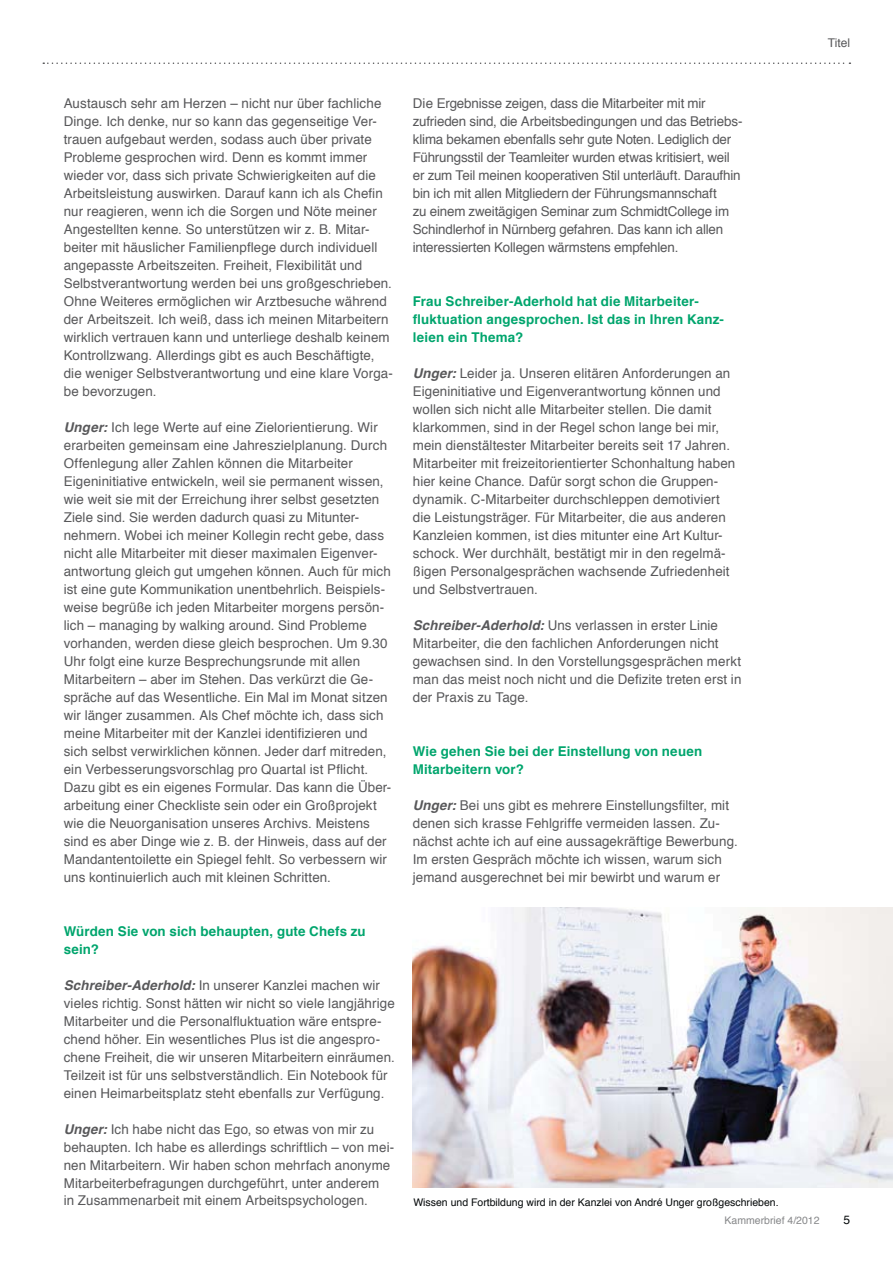
<style>
.page{position:relative;width:893px;height:1263px;background:#fff}
.page>*{position:absolute;margin:0;border:0;box-sizing:border-box;transform-origin:0 0}
.t1{font:13.5px/18px "Helvetica";letter-spacing:.005em;color:#58585a}
.t2{font:13.5px/18px "Helvetica";letter-spacing:-.015em;color:#58585a}
.t3{font:700 13.5px/18px "Helvetica";letter-spacing:.01em;color:#00a56d}
.t4{font:12px "Helvetica";color:#58585a}
.t5{font:12px "Helvetica";color:#040809}
.t6{font:10.5px "Helvetica";color:#040809}
.t7{font:10.5px "Helvetica";color:#87888a}
.s1{font-weight:700;font-style:italic}
</style>
<div class="page">
<svg style="left:43px;top:63px;width:807px;height:1px"></svg>
<img style="left:412px;top:907px;width:481px;height:281px">
<p class="t4" style="left:828px;top:37px;width:24px">Titel</p>
<p class="t1" style="left:64px;top:96px;width:331px">Austausch sehr am Herzen – nicht nur über fachliche Dinge. Ich denke, nur so kann das gegenseitige Ver&shy;trauen aufgebaut werden, sodass auch über private Probleme gesprochen wird. Denn es kommt immer wieder vor, dass sich private Schwierigkeiten auf die Arbeitsleistung auswirken. Darauf kann ich als Chefin nur reagieren, wenn ich die Sorgen und Nöte meiner Angestellten kenne. So unterstützen wir z. B. Mitar&shy;beiter mit häuslicher Familienpflege durch individuell angepasste Arbeitszeiten. Freiheit, Flexibilität und Selbstverantwortung werden bei uns großgeschrieben.<br>Ohne Weiteres ermöglichen wir Arztbesuche während der Arbeitszeit. Ich weiß, dass ich meinen Mitarbeitern wirklich vertrauen kann und unterliege deshalb keinem Kontrollzwang. Allerdings gibt es auch Beschäftigte, die weniger Selbstverantwortung und eine klare Vorga&shy;be bevorzugen.</p>
<p class="t1" style="left:64px;top:419px;width:329px"><span class="s1">Unger:</span> Ich lege Werte auf eine Zielorientierung. Wir erarbeiten gemeinsam eine Jahreszielplanung. Durch Offenlegung aller Zahlen können die Mitarbeiter Eigeninitiative entwickeln, weil sie permanent wissen, wie weit sie mit der Erreichung ihrer selbst gesetzten Ziele sind. Sie werden dadurch quasi zu Mitunter&shy;nehmern. Wobei ich meiner Kollegin recht gebe, dass nicht alle Mitarbeiter mit dieser maximalen Eigenver&shy;antwortung gleich gut umgehen können. Auch für mich ist eine gute Kommunikation unentbehrlich. Beispiels&shy;weise begrüße ich jeden Mitarbeiter morgens persön&shy;lich – managing by walking around. Sind Probleme vorhanden, werden diese gleich besprochen. Um 9.30<br>Uhr folgt eine kurze Besprechungsrunde mit allen Mitarbeitern – aber im Stehen. Das verkürzt die Ge&shy;spräche auf das Wesentliche. Ein Mal im Monat sitzen wir länger zusammen. Als Chef möchte ich, dass sich meine Mitarbeiter mit der Kanzlei identifizieren und sich selbst verwirklichen können. Jeder darf mitreden, ein Verbesserungsvorschlag pro Quartal ist Pflicht.<br>Dazu gibt es ein eigenes Formular. Das kann die Über&shy;arbeitung einer Checkliste sein oder ein Großprojekt wie die Neuorganisation unseres Archivs. Meistens sind es aber Dinge wie z. B. der Hinweis, dass auf der Mandantentoilette ein Spiegel fehlt. So verbessern wir uns kontinuierlich auch mit kleinen Schritten.</p>
<p class="t3" style="left:64px;top:923px;width:303px">Würden Sie von sich behaupten, gute Chefs zu sein?</p>
<p class="t1" style="left:64px;top:977px;width:333px"><span class="s1">Schreiber-Aderhold:</span> In unserer Kanzlei machen wir vieles richtig. Sonst hätten wir nicht so viele langjährige Mitarbeiter und die Personalfluktuation wäre entspre&shy;chend höher. Ein wesentliches Plus ist die angespro&shy;chene Freiheit, die wir unseren Mitarbeitern einräumen.<br>Teilzeit ist für uns selbstverständlich. Ein Notebook für einen Heimarbeitsplatz steht ebenfalls zur Verfügung.</p>
<p class="t1" style="left:64px;top:1121px;width:332px"><span class="s1">Unger:</span> Ich habe nicht das Ego, so etwas von mir zu behaupten. Ich habe es allerdings schriftlich – von mei&shy;nen Mitarbeitern. Wir haben schon mehrfach anonyme Mitarbeiterbefragungen durchgeführt, unter anderem<br>in Zusammenarbeit mit einem Arbeitspsychologen.</p>
<p class="t2" style="left:413px;top:95px;width:331px">Die Ergebnisse zeigen, dass die Mitarbeiter mit mir zufrieden sind, die Arbeitsbedingungen und das Betriebs&shy;klima bekamen ebenfalls sehr gute Noten. Lediglich der Führungsstil der Teamleiter wurden etwas kritisiert, weil er zum Teil meinen kooperativen Stil unterläuft. Daraufhin bin ich mit allen Mitgliedern der Führungsmannschaft<br>zu einem zweitägigen Seminar zum SchmidtCollege im Schindlerhof in Nürnberg gefahren. Das kann ich allen interessierten Kollegen wärmstens empfehlen.</p>
<p class="t3" style="left:413px;top:293px;width:313px">Frau Schreiber-Aderhold hat die Mitarbeiter&shy;fluktuation angesprochen. Ist das in Ihren Kanz&shy;leien ein Thema?</p>
<p class="t1" style="left:413px;top:365px;width:324px"><span class="s1">Unger:</span> Leider ja. Unseren elitären Anforderungen an Eigeninitiative und Eigenverantwortung können und wollen sich nicht alle Mitarbeiter stellen. Die damit klarkommen, sind in der Regel schon lange bei mir, mein dienstältester Mitarbeiter bereits seit 17 Jahren.<br>Mitarbeiter mit freizeitorientierter Schonhaltung haben hier keine Chance. Dafür sorgt schon die Gruppen&shy;dynamik. C-Mitarbeiter durchschleppen demotiviert die Leistungsträger. Für Mitarbeiter, die aus anderen Kanzleien kommen, ist dies mitunter eine Art Kultur&shy;schock. Wer durchhält, bestätigt mir in den regelmä&shy;ßigen Personalgesprächen wachsende Zufriedenheit und Selbstvertrauen.</p>
<p class="t1" style="left:413px;top:617px;width:330px"><span class="s1">Schreiber-Aderhold:</span> Uns verlassen in erster Linie Mitarbeiter, die den fachlichen Anforderungen nicht gewachsen sind. In den Vorstellungsgesprächen merkt man das meist noch nicht und die Defizite treten erst in der Praxis zu Tage.</p>
<p class="t3" style="left:413px;top:743px;width:291px">Wie gehen Sie bei der Einstellung von neuen<br>Mitarbeitern vor?</p>
<p class="t1" style="left:413px;top:797px;width:326px"><span class="s1">Unger:</span> Bei uns gibt es mehrere Einstellungsfilter, mit denen sich krasse Fehlgriffe vermeiden lassen. Zu&shy;nächst achte ich auf eine aussagekräftige Bewerbung.<br>Im ersten Gespräch möchte ich wissen, warum sich jemand ausgerechnet bei mir bewirbt und warum er</p>
<p class="t6" style="left:413px;top:1198px;width:367px">Wissen und Fortbildung wird in der Kanzlei von André Unger großgeschrieben.</p>
<p class="t7" style="left:724px;top:1216px;width:97px">Kammerbrief 4/2012</p>
<p class="t5" style="left:843px;top:1215px;width:8px">5</p>
</div>
